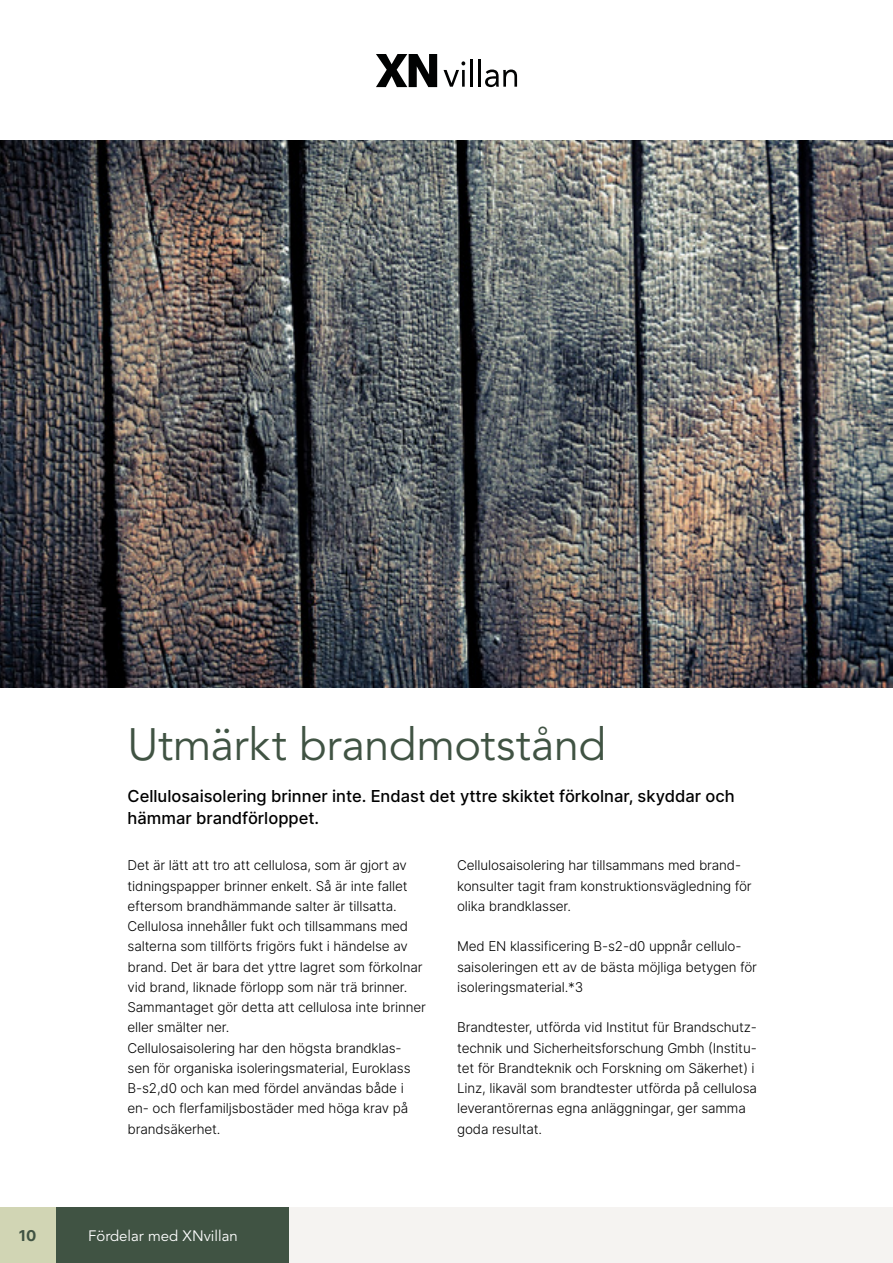
<style>
.page{position:relative;width:893px;height:1263px;background:#fff}
.page>*{position:absolute;margin:0;border:0;box-sizing:border-box;transform-origin:0 0}
.t1{font:45px "Avenir LT Std";letter-spacing:-.005em;color:#405343}
.t2{font:500 16.5px/21.8px "Inter";color:#000}
.t3{font:15px "Avenir LT Std";color:#fff}
.t4{font:700 15px "Inter";color:#405343}
.t5{font:300 13.5px/20.2px "Inter";letter-spacing:-.01em;color:#000}
</style>
<div class="page">
<div style="left:0;top:1207px;width:893px;height:56px;background:#f5f3f1"></div>
<div style="left:55px;top:1207px;width:234px;height:56px;background:#405343"></div>
<div style="left:0;top:1207px;width:55px;height:55px;background:#d1d5b4"></div>
<svg style="left:376px;top:54px;width:61px;height:33px"></svg>
<svg style="left:443px;top:61px;width:22px;height:26px"></svg>
<hr style="left:470px;top:60px;width:3px;height:27px;background:#010202">
<hr style="left:478px;top:60px;width:3px;height:27px;background:#010202">
<svg style="left:485px;top:70px;width:32px;height:17px"></svg>
<img style="left:0;top:140px;width:893px;height:547px">
<h1 class="t1" style="left:128px;top:719px;width:480px">Utmärkt brandmotstånd</h1>
<p class="t2" style="left:128px;top:785px;width:609px">Cellulosaisolering brinner inte. Endast det yttre skiktet förkolnar, skyddar och hämmar brandförloppet.</p>
<p class="t5" style="left:128px;top:855px;width:300px">Det är lätt att tro att cellulosa, som är gjort av tidningspapper brinner enkelt. Så är inte fallet eftersom brandhämmande salter är tillsatta.<br>Cellulosa innehåller fukt och tillsammans med salterna som tillförts frigörs fukt i händelse av brand. Det är bara det yttre lagret som förkolnar vid brand, liknade förlopp som när trä brinner.<br>Sammantaget gör detta att cellulosa inte brinner eller smälter ner.<br>Cellulosaisolering har den högsta brandklas&shy;sen för organiska isoleringsmaterial, Euroklass B-s2,d0 och kan med fördel användas både i en- och flerfamiljsbostäder med höga krav på brandsäkerhet.</p>
<p class="t5" style="left:457px;top:855px;width:296px">Cellulosaisolering har tillsammans med brand&shy;konsulter tagit fram konstruktionsvägledning för olika brandklasser.</p>
<p class="t5" style="left:457px;top:936px;width:301px">Med EN klassificering B-s2-d0 uppnår cellulo&shy;saisoleringen ett av de bästa möjliga betygen för isoleringsmaterial.*3</p>
<p class="t5" style="left:457px;top:1017px;width:301px">Brandtester, utförda vid Institut für Brandschutz&shy;technik und Sicherheitsforschung Gmbh (Institu&shy;tet för Brandteknik och Forskning om Säkerhet) i Linz, likaväl som brandtester utförda på cellulosa leverantörernas egna anläggningar, ger samma goda resultat.</p>
<p class="t4" style="left:19px;top:1224px;width:19px">10</p>
<p class="t3" style="left:88px;top:1227px;width:151px">Fördelar med XNvillan</p>
</div>
